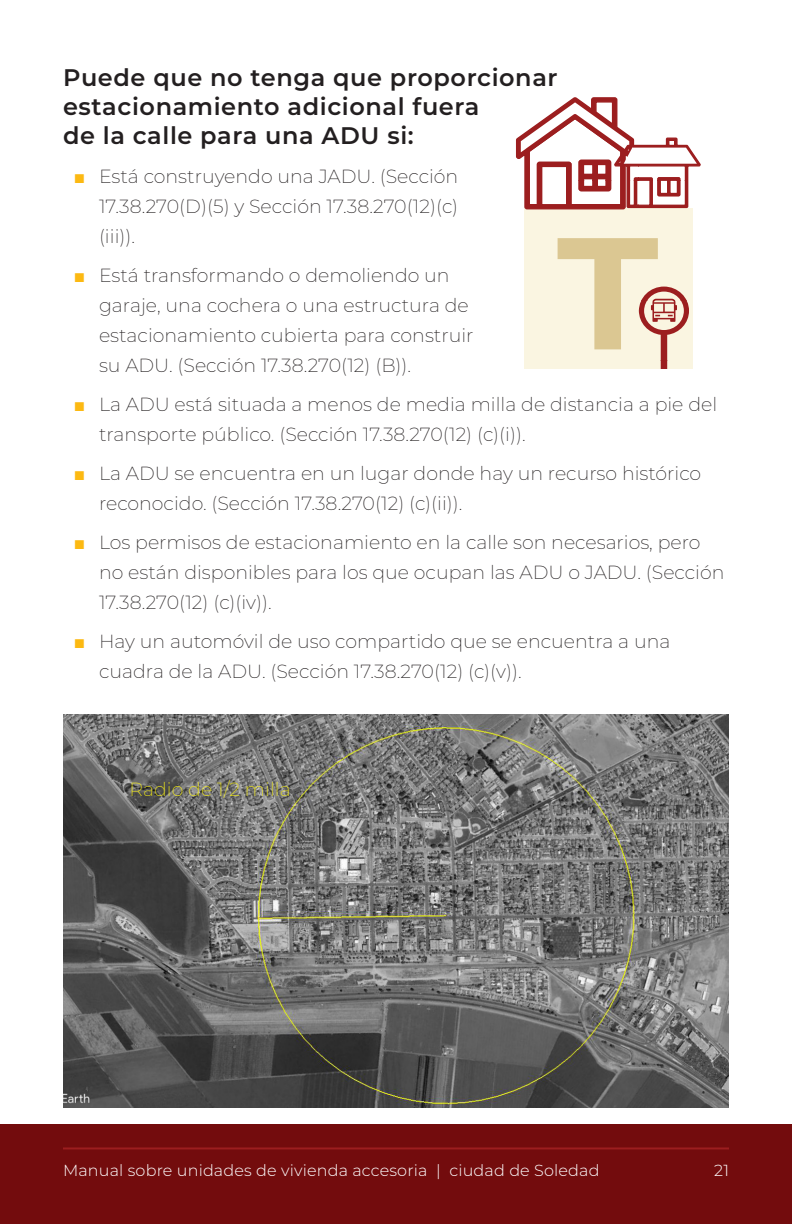
<style>
.page{position:relative;width:792px;height:1224px;background:#fff}
.page>*{position:absolute;margin:0;border:0;box-sizing:border-box;transform-origin:0 0}
.Heading_3{font:600 24px/28.8px "Montserrat";letter-spacing:.025em;color:#231f20}
.t1{font:200 19px/30px "Montserrat";color:#231f20}
.t2{font:200 19px "Montserrat";color:#f4ec17}
.t3{font:300 16px "Montserrat";letter-spacing:.01em;color:#fff}
.s1{font-family:"Arial Narrow";font-weight:400;color:#fcb912}
</style>
<div class="page">
<div style="left:0;top:1125px;width:792px;height:99px;background:#730c0d"></div>
<hr style="left:63px;top:1147px;width:666px;height:2px;background:#9c1e1f">
<div style="left:525px;top:209px;width:168px;height:159px;background:#faf5e1"></div>
<svg style="left:516px;top:97px;width:185px;height:113px"></svg>
<div style="left:660px;top:180px;width:8px;height:14px;background:#fff"></div>
<div style="left:670px;top:180px;width:7px;height:14px;background:#fff"></div>
<div style="left:669px;top:179px;width:9px;height:15px;border:1px solid #bfbfbf"></div>
<svg style="left:558px;top:238px;width:131px;height:130px"></svg>
<img style="left:63px;top:714px;width:666px;height:393px">
<p class="Heading_3" style="left:63px;top:62px;width:496px">Puede que no tenga que proporcionar estacionamiento adicional fuera<br>de la calle para una ADU si:</p>
<p class="t1" style="left:99px;top:161px;width:361px;text-align:justify;text-indent:-24px"><span class="s1">■</span> Está construyendo una JADU. (Sección 17.38.270(D)(5) y Sección 17.38.270(12)(c) (iii)).</p>
<p class="t1" style="left:99px;top:260px;width:376px;text-indent:-24px"><span class="s1">■</span> Está transformando o demoliendo un garaje, una cochera o una estructura de estacionamiento cubierta para construir su ADU. (Sección 17.38.270(12) (B)).</p>
<p class="t1" style="left:99px;top:389px;width:620px;text-indent:-24px"><span class="s1">■</span> La ADU está situada a menos de media milla de distancia a pie del transporte público. (Sección 17.38.270(12) (c)(i)).</p>
<p class="t1" style="left:99px;top:458px;width:604px;text-indent:-24px"><span class="s1">■</span> La ADU se encuentra en un lugar donde hay un recurso histórico reconocido. (Sección 17.38.270(12) (c)(ii)).</p>
<p class="t1" style="left:99px;top:527px;width:627px;text-indent:-24px"><span class="s1">■</span> Los permisos de estacionamiento en la calle son necesarios, pero no están disponibles para los que ocupan las ADU o JADU. (Sección<br>17.38.270(12) (c)(iv)).</p>
<p class="t1" style="left:99px;top:626px;width:573px;text-indent:-24px"><span class="s1">■</span> Hay un automóvil de uso compartido que se encuentra a una cuadra de la ADU. (Sección 17.38.270(12) (c)(v)).</p>
<p class="t2" style="left:130px;top:776px;width:163px">Radio de 1/2 milla</p>
<p class="t3" style="left:63px;top:1160px;width:538px">Manual sobre unidades de vivienda accesoria | ciudad de Soledad</p>
<p class="t3" style="left:714px;top:1160px;width:16px">21</p>
</div>
